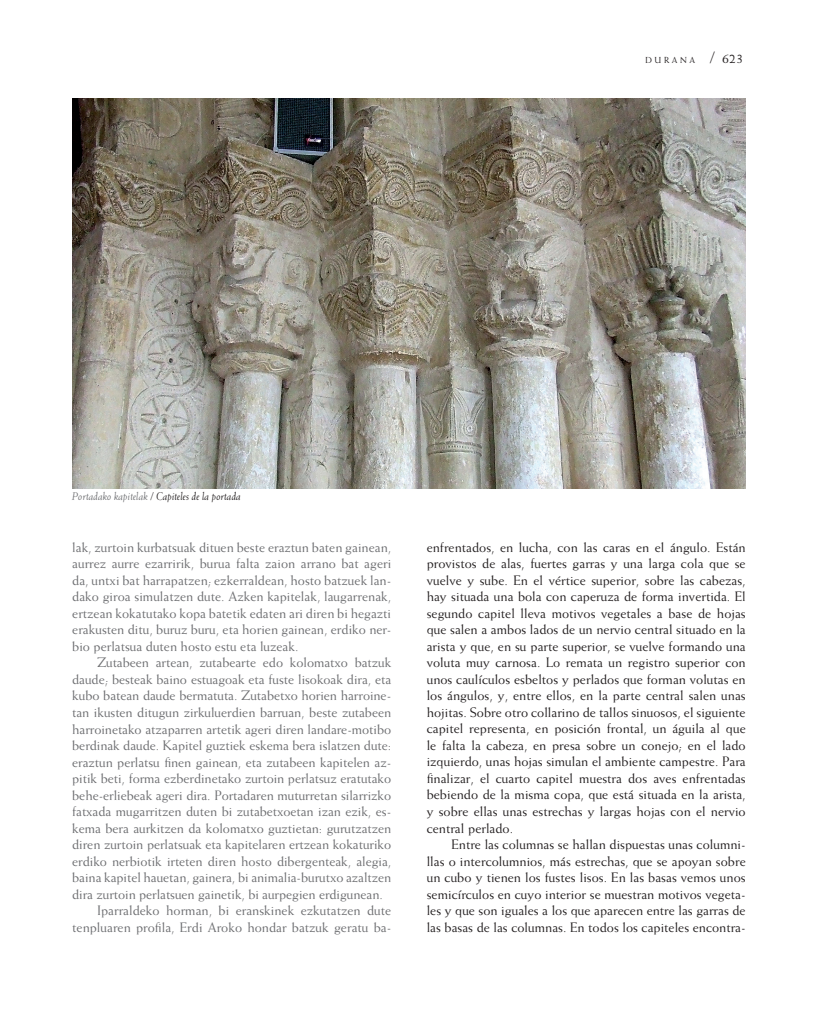
<style>
.page{position:relative;width:818px;height:1013px;background:#fff}
.page>*{position:absolute;margin:0;border:0;box-sizing:border-box;transform-origin:0 0}
.t1{font:13.75px/16.5px "Weiss Std";letter-spacing:-.005em;color:#6c6d70;text-align:justify}
.t2{font:13.75px/16.5px "Weiss Std";color:#231f20;text-align:justify}
.t3{font:italic 11.25px "Weiss Std";color:#231f20}
.t4{font:8.75px "Weiss Std";color:#231f20}
.s1{font-size:16.25px}
.s2{color:#6c6d70}
</style>
<div class="page">
<img style="left:72px;top:99px;width:673px;height:389px">
<p class="t4" style="left:645px;top:55px;width:9px">durana</p>
<p class="t2" style="left:710px;top:50px;width:34px"><span class="s1">/</span> 623</p>
<p class="t3" style="left:72px;top:489px;width:170px"><span class="s2">Portadako kapitelak</span> / Capiteles de la portada</p>
<p class="t1" style="left:72px;top:538px;width:320px">lak, zurtoin kurbatsuak dituen beste eraztun baten gainean, aurrez aurre ezarririk, burua falta zaion arrano bat ageri da, untxi bat harrapatzen; ezkerraldean, hosto batzuek lan&shy;dako giroa simulatzen dute. Azken kapitelak, laugarrenak, ertzean kokatutako kopa batetik edaten ari diren bi hegazti erakusten ditu, buruz buru, eta horien gainean, erdiko ner&shy;bio perlatsua duten hosto estu eta luzeak.</p>
<p class="t1" style="left:97px;top:654px;width:296px">Zutabeen artean, zutabearte edo kolomatxo batzuk</p>
<p class="t1" style="left:72px;top:671px;width:320px">daude; besteak baino estuagoak eta fuste lisokoak dira, eta</p>
<p class="t1" style="left:72px;top:687px;width:320px">kubo batean daude bermatuta. Zutabetxo horien harroine-</p>
<p class="t1" style="left:72px;top:704px;width:320px">tan ikusten ditugun zirkuluerdien barruan, beste zutabeen</p>
<p class="t1" style="left:72px;top:720px;width:320px">harroinetako atzaparren artetik ageri diren landare-motibo</p>
<p class="t1" style="left:72px;top:737px;width:320px">berdinak daude. Kapitel guztiek eskema bera islatzen dute:</p>
<p class="t1" style="left:72px;top:753px;width:320px">eraztun perlatsu finen gainean, eta zutabeen kapitelen az-</p>
<p class="t1" style="left:72px;top:770px;width:320px">pitik beti, forma ezberdinetako zurtoin perlatsuz eratutako</p>
<p class="t1" style="left:72px;top:786px;width:320px">behe-erliebeak ageri dira. Portadaren muturretan silarrizko</p>
<p class="t1" style="left:72px;top:803px;width:320px">fatxada mugarritzen duten bi zutabetxoetan izan ezik, es-</p>
<p class="t1" style="left:72px;top:819px;width:320px">kema bera aurkitzen da kolomatxo guztietan: gurutzatzen</p>
<p class="t1" style="left:72px;top:836px;width:320px">diren zurtoin perlatsuak eta kapitelaren ertzean kokaturiko</p>
<p class="t1" style="left:72px;top:852px;width:320px">erdiko nerbiotik irteten diren hosto dibergenteak, alegia,</p>
<p class="t1" style="left:72px;top:869px;width:320px">baina kapitel hauetan, gainera, bi animalia-burutxo azaltzen</p>
<p class="t1" style="left:72px;top:885px;width:312px">dira zurtoin perlatsuen gainetik, bi aurpegien erdigunean.</p>
<p class="t1" style="left:97px;top:902px;width:296px">Iparraldeko horman, bi eranskinek ezkutatzen dute</p>
<p class="t1" style="left:72px;top:918px;width:320px">tenpluaren profila, Erdi Aroko hondar batzuk geratu ba-</p>
<p class="t2" style="left:427px;top:538px;width:320px">enfrentados, en lucha, con las caras en el ángulo. Están provistos de alas, fuertes garras y una larga cola que se vuelve y sube. En el vértice superior, sobre las cabezas, hay situada una bola con caperuza de forma invertida. El segundo capitel lleva motivos vegetales a base de hojas que salen a ambos lados de un nervio central situado en la arista y que, en su parte superior, se vuelve formando una voluta muy carnosa. Lo remata un registro superior con unos caulículos esbeltos y perlados que forman volutas en los ángulos, y, entre ellos, en la parte central salen unas hojitas. Sobre otro collarino de tallos sinuosos, el siguiente capitel representa, en posición frontal, un águila al que le falta la cabeza, en presa sobre un conejo; en el lado izquierdo, unas hojas simulan el ambiente campestre. Para finalizar, el cuarto capitel muestra dos aves enfrentadas bebiendo de la misma copa, que está situada en la arista, y sobre ellas unas estrechas y largas hojas con el nervio central perlado.</p>
<p class="t2" style="left:427px;top:836px;width:320px;text-indent:25px">Entre las columnas se hallan dispuestas unas columni&shy;llas o intercolumnios, más estrechas, que se apoyan sobre un cubo y tienen los fustes lisos. En las basas vemos unos semicírculos en cuyo interior se muestran motivos vegeta&shy;les y que son iguales a los que aparecen entre las garras de las basas de las columnas. En todos los capiteles encontra-</p>
</div>
